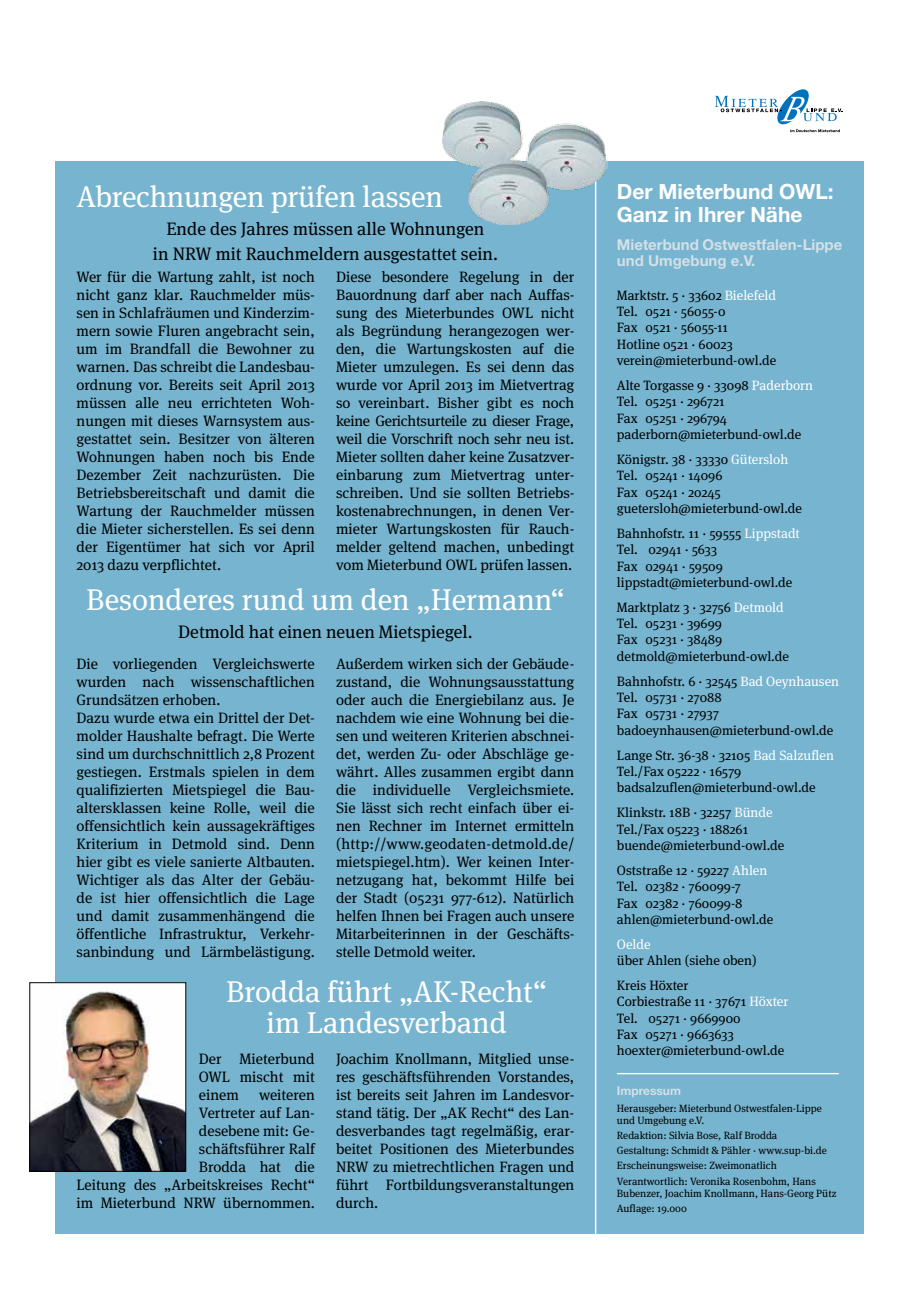
<style>
.page{position:relative;width:919px;height:1289px;background:#fff}
.page>*{position:absolute;margin:0;border:0;box-sizing:border-box;transform-origin:0 0}
.t1{font:30px/31.5px "Meta Serif";color:#fff;text-align:center}
.t2{font:700 21px/22.6px "Helvetica Neue";color:#fff}
.t3{font:18px/25.2px "Meta Serif";color:#000;text-align:center}
.t4{font:15px/18px "Meta Serif";color:#000;text-align:justify}
.t5{font:700 15px/16.4px "Helvetica Neue";color:#d3e0e7}
.t6{font:13.5px/16.4px "Meta Serif";color:#000}
.t7{font:13.5px "Meta Serif";color:#fff}
.t8{font:700 12px "Helvetica Neue";color:#d3e0e7}
.t9{font:10.5px/15.1px "Meta Serif";color:#000}
.s1{color:#fff}
</style>
<div class="page">
<div style="left:55px;top:162px;width:808px;height:1071px;background:#76b4cf"></div>
<svg style="left:714px;top:89px;width:128px;height:43px"></svg>
<hr style="left:595px;top:132px;width:1px;height:1144px;background:#fff">
<hr style="left:617px;top:1072px;width:221px;height:2px;background:#fff">
<img style="left:442px;top:101px;width:165px;height:124px">
<img style="left:31px;top:984px;width:153px;height:185px">
<div style="left:29px;top:982px;width:157px;height:189px;border:1px solid #000"></div>
<h1 class="t1" style="left:77px;top:180px;width:368px">Abrechnungen prüfen lassen</h1>
<p class="t3" style="left:153px;top:215px;width:346px">Ende des Jahres müssen alle Wohnungen<br>in NRW mit Rauchmeldern ausgestattet sein.</p>
<p class="t4" style="left:77px;top:268px;width:240px">Wer für die Wartung zahlt, ist noch nicht ganz klar. Rauchmelder müs&shy;sen in Schlafräumen und Kinderzim&shy;mern sowie Fluren angebracht sein, um im Brandfall die Bewohner zu warnen. Das schreibt die Landesbau&shy;ordnung vor. Bereits seit April 2013 müssen alle neu errichteten Woh&shy;nungen mit dieses Warnsystem aus&shy;gestattet sein. Besitzer von älteren Wohnungen haben noch bis Ende Dezember Zeit nachzurüsten. Die Betriebsbereitschaft und damit die Wartung der Rauchmelder müssen die Mieter sicherstellen. Es sei denn der Eigentümer hat sich vor April 2013 dazu verpflichtet.</p>
<p class="t4" style="left:336px;top:268px;width:240px">Diese besondere Regelung in der Bauordnung darf aber nach Auffas&shy;sung des Mieterbundes OWL nicht als Begründung herangezogen wer&shy;den, die Wartungskosten auf die Mieter umzulegen. Es sei denn das wurde vor April 2013 im Mietvertrag so vereinbart. Bisher gibt es noch keine Gerichtsurteile zu dieser Frage, weil die Vorschrift noch sehr neu ist.<br>Mieter sollten daher keine Zusatzver&shy;einbarung zum Mietvertrag unter&shy;schreiben. Und sie sollten Betriebs&shy;kostenabrechnungen, in denen Ver&shy;mieter Wartungskosten für Rauch&shy;melder geltend machen, unbedingt vom Mieterbund OWL prüfen lassen.</p>
<h1 class="t1" style="left:86px;top:583px;width:480px">Besonderes rund um den „Hermann“</h1>
<p class="t3" style="left:178px;top:619px;width:296px">Detmold hat einen neuen Mietspiegel.</p>
<p class="t4" style="left:77px;top:654px;width:240px;text-align:left">Die vorliegenden Vergleichswerte wurden nach wissenschaftlichen Grundsätzen erhoben.<br>Dazu wurde etwa ein Drittel der Det&shy;molder Haushalte befragt. Die Werte sind um durchschnittlich 2,8 Prozent gestiegen. Erstmals spielen in dem qualifizierten Mietspiegel die Bau&shy;altersklassen keine Rolle, weil die offensichtlich kein aussagekräftiges Kriterium in Detmold sind. Denn hier gibt es viele sanierte Altbauten.<br>Wichtiger als das Alter der Gebäu&shy;de ist hier offensichtlich die Lage und damit zusammenhängend die öffentliche Infrastruktur, Verkehr&shy;sanbindung und Lärmbelästigung.</p>
<p class="t4" style="left:336px;top:654px;width:240px">Außerdem wirken sich der Gebäude&shy;zustand, die Wohnungsausstattung oder auch die Energiebilanz aus. Je nachdem wie eine Wohnung bei die&shy;sen und weiteren Kriterien abschnei&shy;det, werden Zu- oder Abschläge ge&shy;währt. Alles zusammen ergibt dann die individuelle Vergleichsmiete.<br>Sie lässt sich recht einfach über ei&shy;nen Rechner im Internet ermitteln (http://www.geodaten-detmold.de/ mietspiegel.htm). Wer keinen Inter&shy;netzugang hat, bekommt Hilfe bei der Stadt (05231 977-612). Natürlich helfen Ihnen bei Fragen auch unsere Mitarbeiterinnen in der Geschäfts&shy;stelle Detmold weiter.</p>
<h1 class="t1" style="left:226px;top:975px;width:322px">Brodda führt „AK-Recht“ im Landesverband</h1>
<p class="t4" style="left:199px;top:1049px;width:117px">Der Mieterbund OWL mischt mit einem</p>
<p class="t4" style="left:336px;top:1049px;width:240px">Joachim Knollmann, Mitglied unse&shy;res geschäftsführenden Vorstandes, ist bereits seit Jahren im Landesvor&shy;stand tätig. Der „AK Recht“ des Lan&shy;desverbandes tagt regelmäßig, erar&shy;beitet Positionen des Mieterbundes NRW zu mietrechtlichen Fragen und führt Fortbildungsveranstaltungen durch.</p>
<p class="t4" style="left:77px;top:1085px;width:240px;text-align:right">weiteren<br>Vertreter auf Lan-<br>desebene mit: Ge-<br>schäftsführer Ralf<br>Brodda hat die<br>Leitung des „Arbeitskreises Recht“ im Mieterbund NRW übernommen.</p>
<h2 class="t2" style="left:617px;top:180px;width:218px">Der Mieterbund OWL:<br>Ganz in Ihrer Nähe</h2>
<p class="t5" style="left:617px;top:236px;width:227px">Mieterbund Ostwestfalen-Lippe und Umgebung e.V.</p>
<p class="t6" style="left:617px;top:287px;width:161px">Marktstr. 5 · 33602 <span class="s1">Bielefeld<br></span>Tel. 0521 · 56055-0<br>Fax 0521 · 56055-11<br>Hotline 0521 · 60023 verein@mieterbund-owl.de</p>
<p class="t6" style="left:617px;top:377px;width:198px">Alte Torgasse 9 · 33098 <span class="s1">Paderborn<br></span>Tel. 05251 · 296721<br>Fax 05251 · 296794 paderborn@mieterbund-owl.de</p>
<p class="t6" style="left:617px;top:451px;width:187px">Königstr. 38 · 33330 <span class="s1">Gütersloh<br></span>Tel. 05241 · 14096<br>Fax 05241 · 20245 guetersloh@mieterbund-owl.de</p>
<p class="t6" style="left:617px;top:525px;width:184px">Bahnhofstr. 11 · 59555 <span class="s1">Lippstadt<br></span>Tel. 02941 · 5633<br>Fax 02941 · 59509 lippstadt@mieterbund-owl.de</p>
<p class="t6" style="left:617px;top:598px;width:173px">Marktplatz 3 · 32756 <span class="s1">Detmold<br></span>Tel. 05231 · 39699<br>Fax 05231 · 38489 detmold@mieterbund-owl.de</p>
<p class="t6" style="left:617px;top:672px;width:224px">Bahnhofstr. 6 · 32545 <span class="s1">Bad Oeynhausen<br></span>Tel. 05731 · 27088<br>Fax 05731 · 27937 badoeynhausen@mieterbund-owl.de</p>
<p class="t6" style="left:617px;top:746px;width:218px">Lange Str. 36-38 · 32105 <span class="s1">Bad Salzuflen<br></span>Tel./Fax 05222 · 16579 badsalzuflen@mieterbund-owl.de</p>
<p class="t6" style="left:617px;top:804px;width:169px">Klinkstr. 18B · 32257 <span class="s1">Bünde<br></span>Tel./Fax 05223 · 188261 buende@mieterbund-owl.de</p>
<p class="t6" style="left:617px;top:861px;width:158px">Oststraße 12 · 59227 <span class="s1">Ahlen<br></span>Tel. 02382 · 760099-7<br>Fax 02382 · 760099-8 ahlen@mieterbund-owl.de</p>
<p class="t7" style="left:617px;top:936px;width:35px">Oelde</p>
<p class="t6" style="left:617px;top:947px;width:141px;line-height:24.9px">über Ahlen (siehe oben)<br>Kreis Höxter</p>
<p class="t6" style="left:617px;top:993px;width:173px">Corbiestraße 11 · 37671 <span class="s1">Höxter<br></span>Tel. 05271 · 9669900<br>Fax 05271 · 9663633 hoexter@mieterbund-owl.de</p>
<p class="t8" style="left:617px;top:1083px;width:65px">Impressum</p>
<p class="t9" style="left:617px;top:1101px;width:206px;line-height:12.1px">Herausgeber: Mieterbund Ostwestfalen-Lippe und Umgebung e.V.</p>
<p class="t9" style="left:617px;top:1127px;width:211px">Redaktion: Silvia Bose, Ralf Brodda Gestaltung: Schmidt &amp; Pähler · www.sup-bi.de Erscheinungsweise: Zweimonatlich Verantwortlich: Veronika Rosenbohm, Hans</p>
<p class="t9" style="left:617px;top:1184px;width:221px;line-height:15.8px">Bubenzer, Joachim Knollmann, Hans-Georg Pütz<br>Auflage: 19.000</p>
</div>
